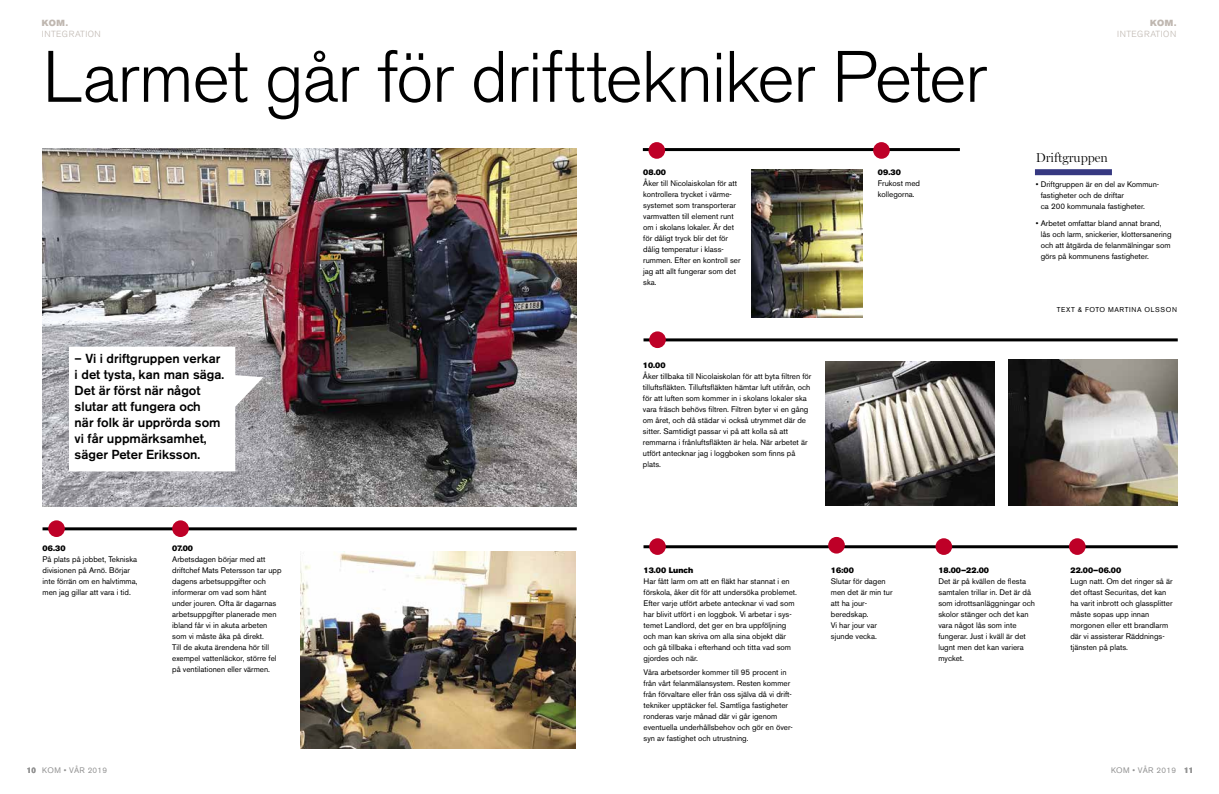
<style>
.page{position:relative;width:1219px;height:794px;background:#fff}
.page>*{position:absolute;margin:0;border:0;box-sizing:border-box;transform-origin:0 0}
.t1{font:300 72px "Akzidenz Grotesk BE";letter-spacing:-.025em;color:#000}
.t2{font:500 13px/16px "Akzidenz Grotesk BE";color:#000}
.t3{font:300 13px "Miller Display";color:#000}
.t4{font:300 8.8px "Akzidenz Grotesk BE";letter-spacing:.05em;color:#bfb7b0}
.t5{font:8.8px "Akzidenz Grotesk BE Super";letter-spacing:.05em;color:#bfb7b0}
.t6{font:8px/11px "Akzidenz Grotesk BE";color:#000}
.t7{font:8px "Akzidenz Grotesk BE Super";color:#000}
.t8{font:8px "Akzidenz Grotesk BE";letter-spacing:.04em;color:#939393}
.t9{font:7px "Akzidenz Grotesk BE";letter-spacing:.08em;color:#000}
.s1{font-weight:700}
</style>
<div class="page">
<img style="left:751px;top:169px;width:111px;height:149px">
<img style="left:826px;top:361px;width:168px;height:144px">
<img style="left:1008px;top:360px;width:169px;height:145px">
<img style="left:43px;top:149px;width:534px;height:357px">
<img style="left:301px;top:551px;width:274px;height:197px">
<svg style="left:69px;top:346px;width:194px;height:125px"></svg>
<hr style="left:43px;top:527px;width:534px;height:3px;background:#000">
<div style="left:48px;top:520px;width:17px;height:17px;background:#be0027;border-radius:50%"></div>
<div style="left:172px;top:520px;width:17px;height:17px;background:#be0027;border-radius:50%"></div>
<hr style="left:643px;top:148px;width:317px;height:3px;background:#000">
<div style="left:648px;top:142px;width:17px;height:17px;background:#be0027;border-radius:50%"></div>
<div style="left:873px;top:142px;width:17px;height:17px;background:#be0027;border-radius:50%"></div>
<hr style="left:643px;top:338px;width:535px;height:3px;background:#000">
<div style="left:649px;top:331px;width:17px;height:17px;background:#be0027;border-radius:50%"></div>
<hr style="left:643px;top:545px;width:535px;height:3px;background:#000">
<div style="left:649px;top:538px;width:17px;height:17px;background:#be0027;border-radius:50%"></div>
<div style="left:828px;top:537px;width:17px;height:16px;background:#be0027;border-radius:50%"></div>
<div style="left:935px;top:538px;width:17px;height:17px;background:#be0027;border-radius:50%"></div>
<div style="left:1069px;top:538px;width:17px;height:17px;background:#be0027;border-radius:50%"></div>
<div style="left:1035px;top:169px;width:77px;height:6px;background:#363881"></div>
<p class="t5" style="left:42px;top:17px;width:28px">KOM.</p>
<p class="t4" style="left:42px;top:29px;width:61px">INTEGRATION</p>
<h1 class="t1" style="left:43px;top:36px;width:946px">Larmet går för drifttekniker Peter</h1>
<h2 class="t2" style="left:75px;top:350px;width:151px">– Vi i driftgruppen verkar i det tysta, kan man säga.<br>Det är först när något slutar att fungera och<br>när folk är upprörda som vi får uppmärksamhet, säger Peter Eriksson.</h2>
<p class="t7" style="left:643px;top:168px;width:24px">08.00</p>
<p class="t6" style="left:643px;top:178px;width:99px">Åker till Nicolaiskolan för att kontrollera trycket i värme&shy;systemet som transporterar varmvatten till element runt om i skolans lokaler. Är det för dåligt tryck blir det för dålig temperatur i klass&shy;rummen. Efter en kontroll ser jag att allt fungerar som det ska.</p>
<p class="t7" style="left:643px;top:360px;width:24px">10.00</p>
<p class="t6" style="left:643px;top:370px;width:170px">Åker tillbaka till Nicolaiskolan för att byta filtren för tilluftsfläkten. Tilluftsfläkten hämtar luft utifrån, och för att luften som kommer in i skolans lokaler ska vara fräsch behövs filtren. Filtren byter vi en gång om året, och då städar vi också utrymmet där de sitter. Samtidigt passar vi på att kolla så att remmarna i frånluftsfläkten är hela. När arbetet är utfört antecknar jag i loggboken som finns på plats.</p>
<p class="t7" style="left:878px;top:168px;width:25px">09.30</p>
<p class="t6" style="left:878px;top:178px;width:44px">Frukost med kollegorna.</p>
<p class="t5" style="left:1150px;top:17px;width:28px">KOM.</p>
<p class="t4" style="left:1117px;top:29px;width:61px">INTEGRATION</p>
<h2 class="t3" style="left:1036px;top:150px;width:74px">Driftgruppen</h2>
<p class="t6" style="left:1041px;top:179px;width:120px;text-indent:-5px">• Driftgruppen är en del av Kommun&shy;fastigheter och de driftar<br>ca 200 kommunala fastigheter.</p>
<p class="t6" style="left:1041px;top:218px;width:132px;text-indent:-5px">• Arbetet omfattar bland annat brand, lås och larm, snickerier, klottersanering och att åtgärda de felanmälningar som görs på kommunens fastigheter.</p>
<p class="t9" style="left:1057px;top:305px;width:122px">TEXT &amp; FOTO MARTINA OLSSON</p>
<p class="t7" style="left:43px;top:543px;width:25px">06.30</p>
<p class="t6" style="left:43px;top:554px;width:97px">På plats på jobbet, Tekniska divisionen på Arnö. Börjar inte förrän om en halvtimma, men jag gillar att vara i tid.</p>
<p class="t7" style="left:172px;top:543px;width:22px">07.00</p>
<p class="t6" style="left:172px;top:554px;width:111px">Arbetsdagen börjar med att driftchef Mats Petersson tar upp dagens arbetsuppgifter och informerar om vad som hänt under jouren. Ofta är dagarnas arbetsuppgifter planerade men ibland får vi in akuta arbeten som vi måste åka på direkt.<br>Till de akuta ärendena hör till exempel vattenläckor, större fel på ventilationen eller värmen.</p>
<p class="t7" style="left:644px;top:565px;width:51px">13.00 Lunch</p>
<p class="t6" style="left:644px;top:575px;width:155px">Har fått larm om att en fläkt har stannat i en förskola, åker dit för att undersöka problemet.<br>Efter varje utfört arbete antecknar vi vad som har blivit utfört i en loggbok. Vi arbetar i sys&shy;temet Landlord, det ger en bra uppföljning och man kan skriva om alla sina objekt där och gå tillbaka i efterhand och titta vad som gjordes och när.</p>
<p class="t6" style="left:644px;top:666px;width:151px">Våra arbetsorder kommer till 95 procent in från vårt felanmälansystem. Resten kommer från förvaltare eller från oss själva då vi drift&shy;tekniker upptäcker fel. Samtliga fastigheter ronderas varje månad där vi går igenom eventuella underhållsbehov och gör en över&shy;syn av fastighet och utrustning.</p>
<p class="t7" style="left:831px;top:565px;width:25px">16:00</p>
<p class="t6" style="left:831px;top:575px;width:63px">Slutar för dagen men det är min tur att ha jour&shy;beredskap.<br>Vi har jour var sjunde vecka.</p>
<p class="t7" style="left:938px;top:565px;width:52px">18.00–22.00</p>
<p class="t6" style="left:938px;top:575px;width:98px">Det är på kvällen de flesta samtalen trillar in. Det är då som idrottsanläggningar och skolor stänger och det kan vara något lås som inte fungerar. Just i kväll är det lugnt men det kan variera mycket.</p>
<p class="t7" style="left:1070px;top:565px;width:52px">22.00–06.00</p>
<p class="t6" style="left:1070px;top:575px;width:104px">Lugn natt. Om det ringer så är det oftast Securitas, det kan ha varit inbrott och glassplitter måste sopas upp innan morgonen eller ett brandlarm där vi assisterar Räddnings&shy;tjänsten på plats.</p>
<p class="t8" style="left:27px;top:765px;width:82px"><span class="s1">10</span> KOM • VÅR 2019</p>
<p class="t8" style="left:1111px;top:765px;width:84px">KOM • VÅR 2019 <span class="s1">11</span></p>
</div>
